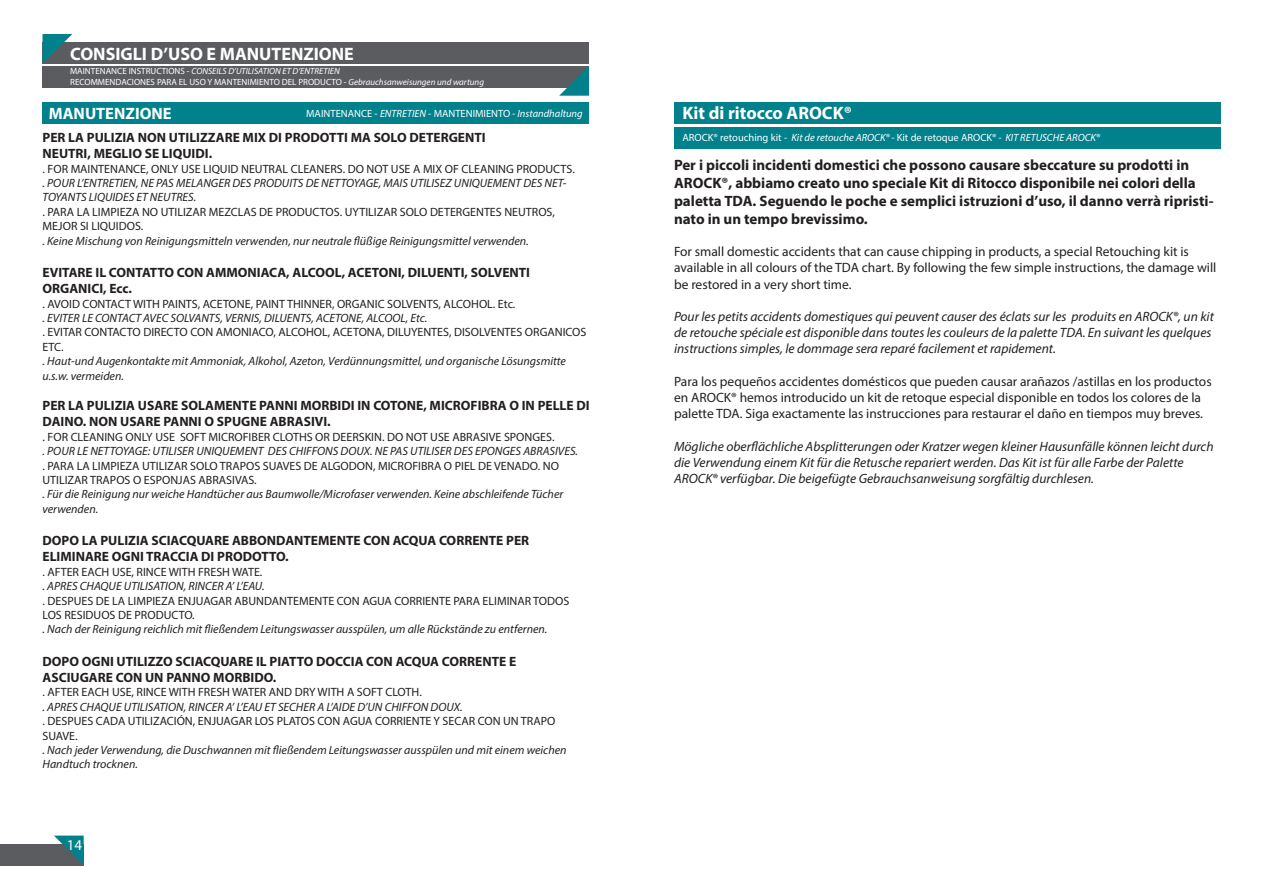
<style>
.page{position:relative;width:1263px;height:893px;background:#fff}
.page>*{position:absolute;margin:0;border:0;box-sizing:border-box;transform-origin:0 0}
.t1{font:700 18px "Myriad Pro";color:#fff}
.t2{font:700 16.5px "Myriad Pro";color:#fff}
.t3{font:700 15px/18px "Myriad Pro";color:#231f20}
.t4{font:15px "Myriad Pro";color:#fff}
.t5{font:italic 13.5px/16.2px "Myriad Pro";color:#231f20}
.t6{font:13.5px/16.2px "Myriad Pro";color:#231f20}
.t7{font:700 13.5px/16.2px "Myriad Pro";color:#231f20}
.t8{font:italic 12px/14.4px "Myriad Pro";color:#231f20}
.t9{font:12px/14.4px "Myriad Pro";color:#231f20}
.t10{font:10.5px "Myriad Pro";color:#fff}
.t11{font:9px/10.8px "Myriad Pro";color:#fff}
.s1{font-style:italic}
</style>
<div class="page">
<div style="left:43px;top:43px;width:546px;height:21px;background:#5b5c60"></div>
<svg style="left:43px;top:34px;width:29px;height:29px"></svg>
<div style="left:0;top:844px;width:84px;height:21px;background:#5b5c60"></div>
<svg style="left:54px;top:836px;width:30px;height:29px"></svg>
<div style="left:43px;top:66px;width:546px;height:21px;background:#5b5c60"></div>
<svg style="left:559px;top:66px;width:30px;height:30px"></svg>
<div style="left:43px;top:102px;width:546px;height:21px;background:#00818c"></div>
<div style="left:674px;top:102px;width:546px;height:21px;background:#00818c"></div>
<div style="left:674px;top:128px;width:546px;height:21px;background:#00818c"></div>
<h1 class="t1" style="left:70px;top:42px;width:285px">CONSIGLI D’USO E MANUTENZIONE</h1>
<p class="t11" style="left:70px;top:66px;width:415px">MAINTENANCE INSTRUCTIONS - <span class="s1">CONSEILS D’UTILISATION ET D’ENTRETIEN<br></span>RECOMMENDACIONES PARA EL USO Y MANTENIMIENTO DEL PRODUCTO - <span class="s1">Gebrauchsanweisungen und wartung</span></p>
<h2 class="t2" style="left:49px;top:102px;width:124px">MANUTENZIONE</h2>
<p class="t10" style="left:306px;top:107px;width:278px">MAINTENANCE - <span class="s1">ENTRETIEN</span> - MANTENIMIENTO <span class="s1">- Instandhaltung</span></p>
<p class="t7" style="left:43px;top:129px;width:445px">PER LA PULIZIA NON UTILIZZARE MIX DI PRODOTTI MA SOLO DETERGENTI<br>NEUTRI, MEGLIO SE LIQUIDI.</p>
<p class="t9" style="left:43px;top:161px;width:534px">. FOR MAINTENANCE, ONLY USE LIQUID NEUTRAL CLEANERS. DO NOT USE A MIX OF CLEANING PRODUCTS.</p>
<p class="t8" style="left:43px;top:175px;width:525px">. POUR L’ENTRETIEN, NE PAS MELANGER DES PRODUITS DE NETTOYAGE, MAIS UTILISEZ UNIQUEMENT DES NET-<br>TOYANTS LIQUIDES ET NEUTRES.</p>
<p class="t9" style="left:43px;top:204px;width:514px">. PARA LA LIMPIEZA NO UTILIZAR MEZCLAS DE PRODUCTOS. UYTILIZAR SOLO DETERGENTES NEUTROS,<br>MEJOR SI LIQUIDOS.</p>
<p class="t8" style="left:43px;top:233px;width:488px">. Keine Mischung von Reinigungsmitteln verwenden, nur neutrale flüßige Reinigungsmittel verwenden.</p>
<p class="t7" style="left:43px;top:264px;width:489px">EVITARE IL CONTATTO CON AMMONIACA, ALCOOL, ACETONI, DILUENTI, SOLVENTI<br>ORGANICI, Ecc.</p>
<p class="t9" style="left:43px;top:296px;width:474px">. AVOID CONTACT WITH PAINTS, ACETONE, PAINT THINNER, ORGANIC SOLVENTS, ALCOHOL. Etc.</p>
<p class="t8" style="left:43px;top:310px;width:386px">. EVITER LE CONTACT AVEC SOLVANTS, VERNIS, DILUENTS, ACETONE, ALCOOL, Etc.</p>
<p class="t9" style="left:43px;top:325px;width:545px">. EVITAR CONTACTO DIRECTO CON AMONIACO, ALCOHOL, ACETONA, DILUYENTES, DISOLVENTES ORGANICOS<br>ETC.</p>
<p class="t8" style="left:43px;top:354px;width:525px">. Haut-und Augenkontakte mit Ammoniak, Alkohol, Azeton, Verdünnungsmittel, und organische Lösungsmitte u.s.w. vermeiden.</p>
<p class="t7" style="left:43px;top:397px;width:549px">PER LA PULIZIA USARE SOLAMENTE PANNI MORBIDI IN COTONE, MICROFIBRA O IN PELLE DI<br>DAINO. NON USARE PANNI O SPUGNE ABRASIVI.</p>
<p class="t9" style="left:43px;top:429px;width:513px">. FOR CLEANING ONLY USE SOFT MICROFIBER CLOTHS OR DEERSKIN. DO NOT USE ABRASIVE SPONGES.</p>
<p class="t8" style="left:43px;top:444px;width:537px">. POUR LE NETTOYAGE: UTILISER UNIQUEMENT DES CHIFFONS DOUX. NE PAS UTILISER DES EPONGES ABRASIVES.</p>
<p class="t9" style="left:43px;top:458px;width:518px">. PARA LA LIMPIEZA UTILIZAR SOLO TRAPOS SUAVES DE ALGODON, MICROFIBRA O PIEL DE VENADO. NO<br>UTILIZAR TRAPOS O ESPONJAS ABRASIVAS.</p>
<p class="t8" style="left:43px;top:487px;width:522px">. Für die Reinigung nur weiche Handtücher aus Baumwolle/Microfaser verwenden. Keine abschleifende Tücher verwenden.</p>
<p class="t7" style="left:43px;top:532px;width:488px">DOPO LA PULIZIA SCIACQUARE ABBONDANTEMENTE CON ACQUA CORRENTE PER<br>ELIMINARE OGNI TRACCIA DI PRODOTTO.</p>
<p class="t9" style="left:43px;top:564px;width:221px">. AFTER EACH USE, RINCE WITH FRESH WATE.</p>
<p class="t8" style="left:43px;top:579px;width:224px">. APRES CHAQUE UTILISATION, RINCER A’ L’EAU.</p>
<p class="t9" style="left:43px;top:593px;width:528px">. DESPUES DE LA LIMPIEZA ENJUAGAR ABUNDANTEMENTE CON AGUA CORRIENTE PARA ELIMINAR TODOS<br>LOS RESIDUOS DE PRODUCTO.</p>
<p class="t8" style="left:43px;top:622px;width:506px">. Nach der Reinigung reichlich mit fließendem Leitungswasser ausspülen, um alle Rückstände zu entfernen.</p>
<p class="t7" style="left:43px;top:653px;width:475px">DOPO OGNI UTILIZZO SCIACQUARE IL PIATTO DOCCIA CON ACQUA CORRENTE E<br>ASCIUGARE CON UN PANNO MORBIDO.</p>
<p class="t9" style="left:43px;top:685px;width:381px">. AFTER EACH USE, RINCE WITH FRESH WATER AND DRY WITH A SOFT CLOTH.</p>
<p class="t8" style="left:43px;top:699px;width:422px">. APRES CHAQUE UTILISATION, RINCER A’ L’EAU ET SECHER A L’AIDE D’UN CHIFFON DOUX.</p>
<p class="t9" style="left:43px;top:714px;width:514px">. DESPUES CADA UTILIZACIÓN, ENJUAGAR LOS PLATOS CON AGUA CORRIENTE Y SECAR CON UN TRAPO<br>SUAVE.</p>
<p class="t8" style="left:43px;top:742px;width:526px">. Nach jeder Verwendung, die Duschwannen mit fließendem Leitungswasser ausspülen und mit einem weichen<br>Handtuch trocknen.</p>
<p class="t4" style="left:67px;top:835px;width:17px">14</p>
<h1 class="t1" style="left:682px;top:101px;width:171px">Kit di ritocco AROCK®</h1>
<p class="t10" style="left:682px;top:131px;width:419px">AROCK® retouching kit - <span class="s1">Kit de retouche AROCK® -</span> Kit de retoque AROCK® <span class="s1">- KIT RETUSCHE AROCK®</span></p>
<p class="t3" style="left:674px;top:155px;width:541px">Per i piccoli incidenti domestici che possono causare sbeccature su prodotti in AROCK®, abbiamo creato uno speciale Kit di Ritocco disponibile nei colori della paletta TDA. Seguendo le poche e semplici istruzioni d’uso, il danno verrà ripristi&shy;nato in un tempo brevissimo.</p>
<p class="t6" style="left:674px;top:243px;width:544px">For small domestic accidents that can cause chipping in products, a special Retouching kit is available in all colours of the TDA chart. By following the few simple instructions, the damage will be restored in a very short time.</p>
<p class="t5" style="left:674px;top:308px;width:541px">Pour les petits accidents domestiques qui peuvent causer des éclats sur les produits en AROCK®, un kit de retouche spéciale est disponible dans toutes les couleurs de la palette TDA. En suivant les quelques instructions simples, le dommage sera reparé facilement et rapidement.</p>
<p class="t6" style="left:674px;top:373px;width:539px">Para los pequeños accidentes domésticos que pueden causar arañazos /astillas en los productos en AROCK® hemos introducido un kit de retoque especial disponible en todos los colores de la palette TDA. Siga exactamente las instrucciones para restaurar el daño en tiempos muy breves.</p>
<p class="t5" style="left:674px;top:438px;width:541px">Mögliche oberflächliche Absplitterungen oder Kratzer wegen kleiner Hausunfälle können leicht durch die Verwendung einem Kit für die Retusche repariert werden. Das Kit ist für alle Farbe der Palette<br>AROCK® verfügbar. Die beigefügte Gebrauchsanweisung sorgfältig durchlesen.</p>
</div>
